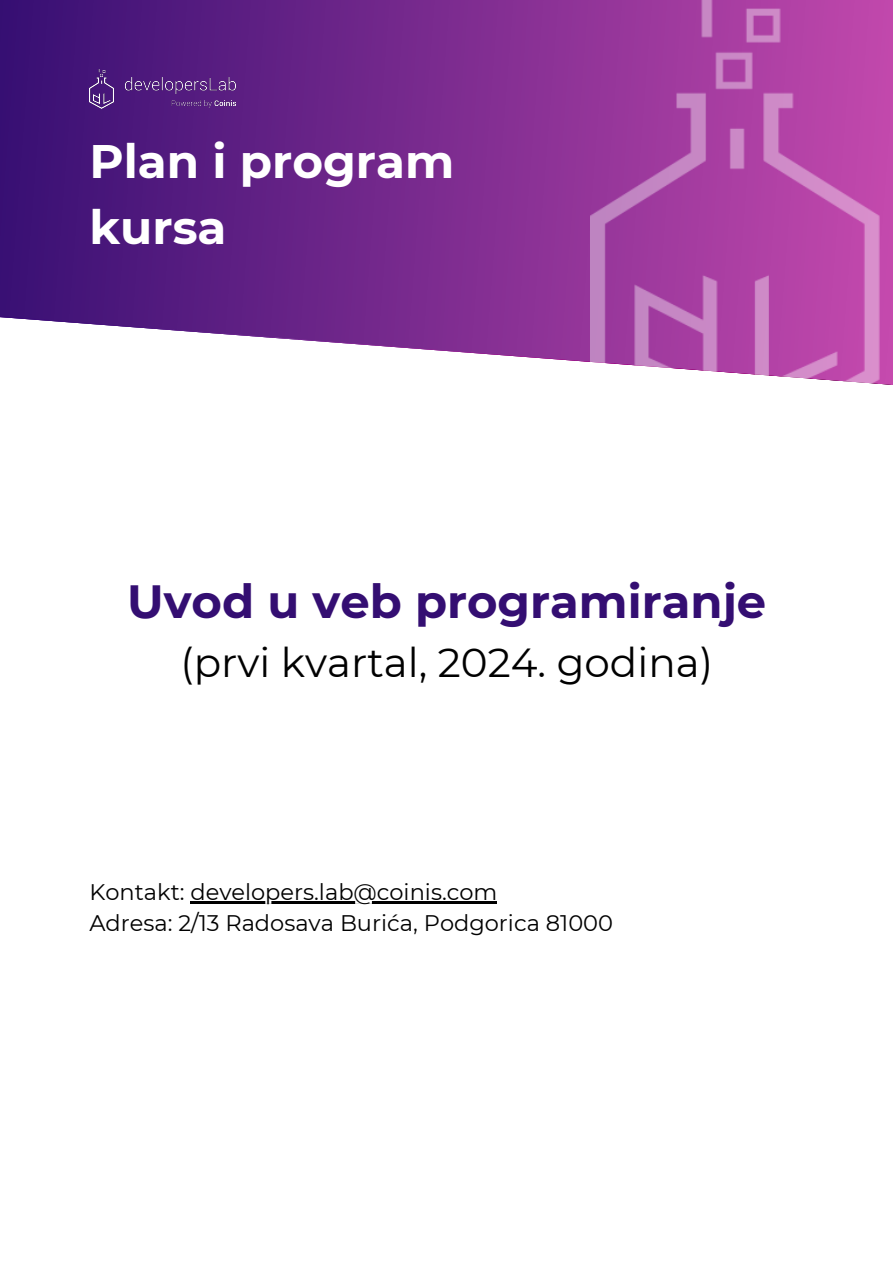
<style>
.page{position:relative;width:893px;height:1264px;background:#fff}
.page>*{position:absolute;margin:0;border:0;box-sizing:border-box;transform-origin:0 0}
.t1{font:700 46.95px/65.2px "Montserrat";color:#fff}
.t2{font:700 46.5px "Montserrat";color:#340e72}
.t3{font:40.5px "Montserrat";color:#000}
.t4{font:22.5px "Montserrat";color:#000}
</style>
<div class="page">
<svg style="left:0;top:0;width:590px;height:362px;background:#70308e"></svg>
<img style="left:89px;top:69px;width:148px;height:40px">
<img style="left:590px;top:0;width:302px;height:385px">
<hr style="left:190px;top:901px;width:307px;height:2px;background:#000">
<p class="t1" style="left:89px;top:129px;width:366px">Plan i program kursa</p>
<h1 class="t2" style="left:127px;top:573px;width:640px">Uvod u veb programiranje</h1>
<h1 class="t3" style="left:180px;top:637px;width:534px">(prvi kvartal, 2024. godina)</h1>
<p class="t4" style="left:89px;top:878px;width:409px">Kontakt: developers.lab@coinis.com</p>
<h2 class="t4" style="left:89px;top:909px;width:525px">Adresa: 2/13 Radosava Burića, Podgorica 81000</h2>
</div>
